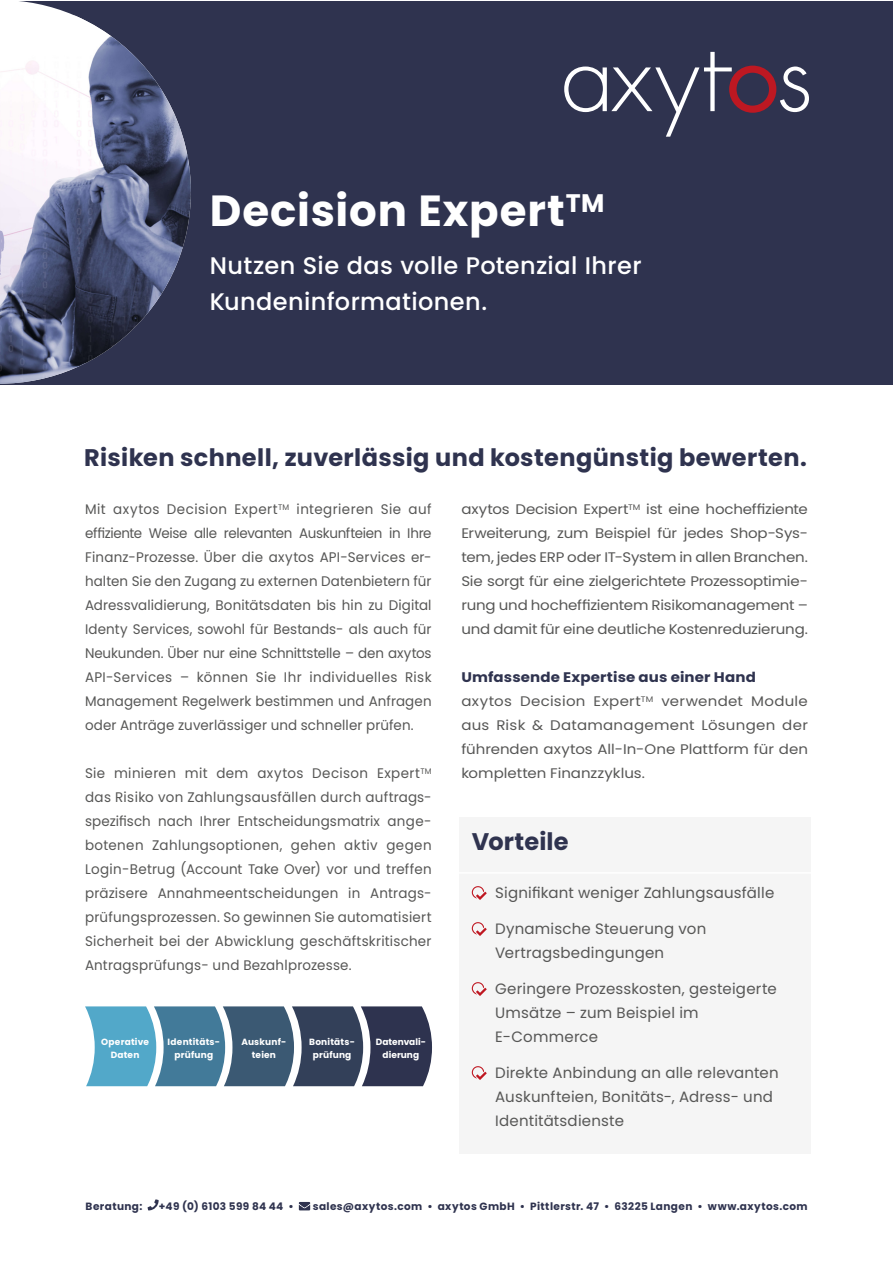
<style>
.page{position:relative;width:893px;height:1263px;background:#fff}
.page>*{position:absolute;margin:0;border:0;box-sizing:border-box;transform-origin:0 0}
.t1{font:700 43.5px "Poppins";letter-spacing:.02em;color:#fff}
.t2{font:700 24px "Poppins";letter-spacing:.015em;color:#2f334f}
.t3{font:500 24px/36px "Poppins";letter-spacing:.015em;color:#fff}
.t4{font:15px/24px "Poppins";letter-spacing:.015em;color:#575756}
.t5{font:13.95px/24px "Poppins";letter-spacing:.01em;color:#575756;text-align:justify}
.t6{font:13.95px/24px "Poppins";letter-spacing:.01em;color:#575756;text-align:justify;scale:1.08 1}
.t7{font:700 10.5px "Poppins";letter-spacing:.04em;color:#2f334f}
.t8{font:700 9px/13.5px "Poppins";letter-spacing:.02em;color:#fff;text-align:center}
.t9{font:700 9px/13.5px "Poppins";color:#fff;text-align:center}
.s1{font-weight:700;color:#2f334f}
</style>
<div class="page">
<div style="left:0;top:1px;width:893px;height:383px;background:#2f334f"></div>
<svg style="left:0;top:1px;width:76px;height:15px"></svg>
<img style="left:0;top:16px;width:191px;height:368px">
<svg style="left:85px;top:1006px;width:347px;height:80px;background:#54758e"></svg>
<div style="left:459px;top:817px;width:351px;height:336px;background:#f5f5f5"></div>
<svg style="left:472px;top:886px;width:15px;height:14px"></svg>
<svg style="left:472px;top:922px;width:15px;height:14px"></svg>
<svg style="left:472px;top:982px;width:15px;height:14px"></svg>
<svg style="left:472px;top:1066px;width:15px;height:14px"></svg>
<hr style="left:457px;top:872px;width:357px;height:2px;background:#fff">
<svg style="left:564px;top:52px;width:245px;height:85px"></svg>
<svg style="left:148px;top:1199px;width:11px;height:11px"></svg>
<svg style="left:299px;top:1202px;width:11px;height:8px"></svg>
<h1 class="t1" style="left:210px;top:186px;width:396px">Decision Expert<sup>TM</sup></h1>
<h2 class="t3" style="left:210px;top:248px;width:433px">Nutzen Sie das volle Potenzial Ihrer<br>Kundeninformationen.</h2>
<h2 class="t2" style="left:84px;top:444px;width:724px">Risiken schnell, zuverlässig und kostengünstig bewerten.</h2>
<p class="t5" style="left:85px;top:497px;width:348px">Mit axytos Decision Expert<sup>TM</sup> integrieren Sie auf effiziente Weise alle relevanten Auskunfteien in Ihre Finanz-Prozesse. Über die axytos API-Services er&shy;halten Sie den Zugang zu externen Datenbietern für Adressvalidierung, Bonitätsdaten bis hin zu Digital Identy Services, sowohl für Bestands- als auch für Neukunden. Über nur eine Schnittstelle – den axytos API-Services – können Sie Ihr individuelles Risk Management Regelwerk bestimmen und Anfragen oder Anträge zuverlässiger und schneller prüfen.</p>
<p class="t5" style="left:85px;top:761px;width:348px">Sie minieren mit dem axytos Decison Expert<sup>TM </sup>das Risiko von Zahlungsausfällen durch auftrags&shy;spezifisch nach Ihrer Entscheidungsmatrix ange&shy;botenen Zahlungsoptionen, gehen aktiv gegen Login-Betrug (Account Take Over) vor und treffen präzisere Annahmeentscheidungen in Antrags&shy;prüfungsprozessen. So gewinnen Sie automatisiert Sicherheit bei der Abwicklung geschäftskritischer Antragsprüfungs- und Bezahlprozesse.</p>
<p class="t6" style="left:461px;top:497px;width:322px">axytos Decision Expert<sup>TM</sup> ist eine hocheffiziente Erweiterung, zum Beispiel für jedes Shop-Sys&shy;tem, jedes ERP oder IT-System in allen Branchen.<br>Sie sorgt für eine zielgerichtete Prozessoptimie&shy;rung und hocheffizientem Risikomanagement – und damit für eine deutliche Kostenreduzierung.</p>
<p class="t6" style="left:461px;top:665px;width:322px;text-align:left"><span class="s1">Umfassende Expertise aus einer Hand </span>axytos Decision Expert<sup>TM</sup> verwendet Module aus Risk &amp; Datamanagement Lösungen der führenden axytos All-In-One Plattform für den kompletten Finanzzyklus.</p>
<h2 class="t2" style="left:472px;top:828px;width:98px">Vorteile</h2>
<p class="t4" style="left:495px;top:881px;width:281px">Signifikant weniger Zahlungsausfälle</p>
<p class="t4" style="left:495px;top:917px;width:213px">Dynamische Steuerung von<br>Vertragsbedingungen</p>
<p class="t4" style="left:495px;top:977px;width:283px">Geringere Prozesskosten, gesteigerte<br>Umsätze – zum Beispiel im<br>E-Commerce</p>
<p class="t4" style="left:495px;top:1061px;width:285px">Direkte Anbindung an alle relevanten<br>Auskunfteien, Bonitäts-, Adress- und<br>Identitätsdienste</p>
<p class="t8" style="left:101px;top:1035px;width:49px">Operative<br>Daten</p>
<p class="t8" style="left:168px;top:1035px;width:54px">Identitäts&shy;prüfung</p>
<p class="t8" style="left:241px;top:1035px;width:47px">Auskunf&shy;teien</p>
<p class="t8" style="left:309px;top:1035px;width:47px">Bonitäts&shy;prüfung</p>
<p class="t9" style="left:376px;top:1035px;width:52px">Datenvali&shy;dierung</p>
<p class="t7" style="left:86px;top:1201px;width:58px">Beratung:</p>
<p class="t7" style="left:159px;top:1201px;width:136px">+49 (0) 6103 599 84 44 •</p>
<p class="t7" style="left:313px;top:1201px;width:496px">sales@axytos.com • axytos GmbH • Pittlerstr. 47 • 63225 Langen • www.axytos.com</p>
</div>
